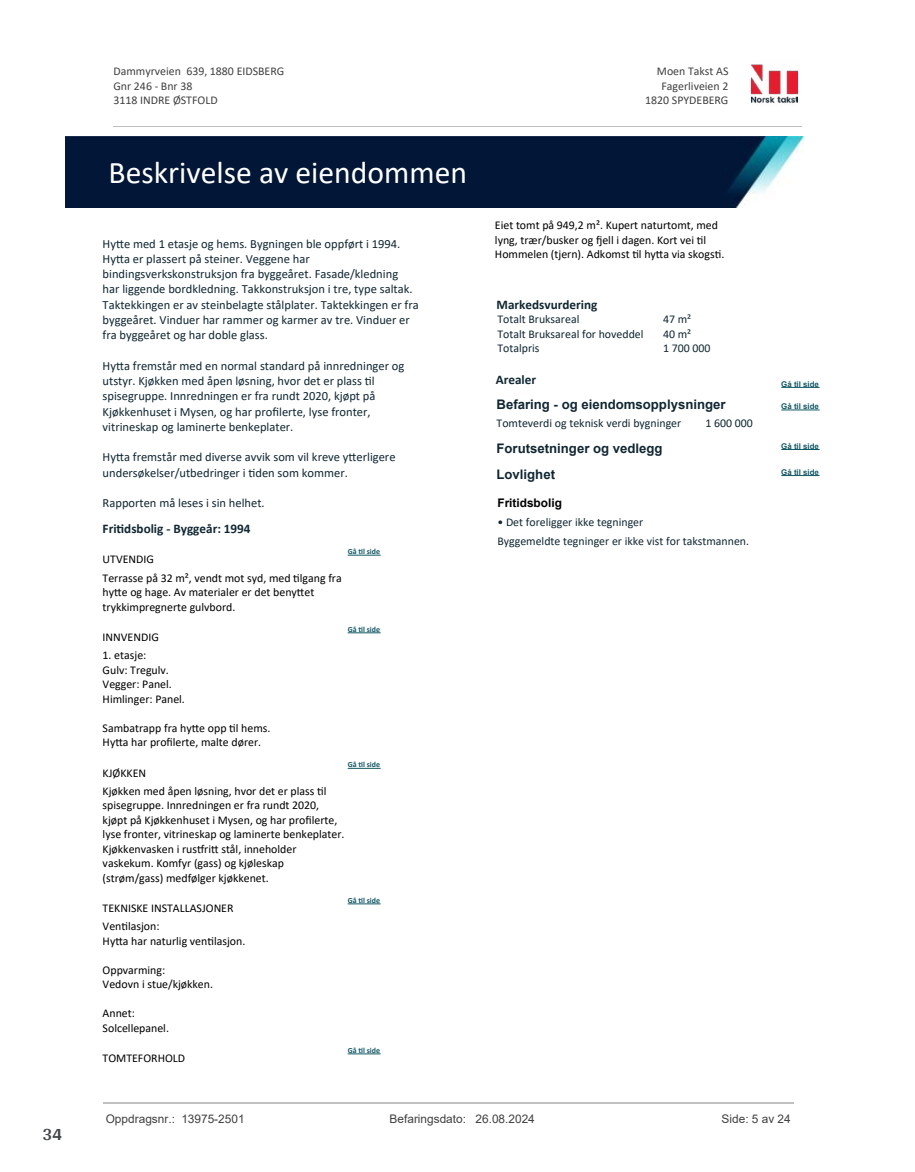
<style>
.page{position:relative;width:915px;height:1172px;background:#fff}
.page>*{position:absolute;margin:0;border:0;box-sizing:border-box;transform-origin:0 0}
.t1{font:31.65px "Calibri";color:#fff}
.t2{font:700 18px "Arya";color:#414749}
.t3{font:700 13.2px/26.1px "Arial";color:#102732}
.t4{font:700 13.2px "Calibri";color:#102732}
.t5{font:12.45px/15.3px "Calibri";color:#102732}
.t6{font:11.85px/14.4px "Calibri";color:#000}
.t7{font:11.85px/18.9px "Calibri";color:#102732}
.t8{font:11.85px/14.5px "Calibri";color:#404040}
.t9{font:11.85px "Arial";color:#404040}
.t10{font:700 11.85px "Arial";color:#000}
.t11{font:700 7.95px "Calibri";color:#115965}
.t12{font:700 7.95px "Arial";color:#115965}
</style>
<div class="page">
<hr style="left:347px;top:555px;width:33px;height:1px;background:#115965">
<hr style="left:347px;top:632px;width:33px;height:1px;background:#115965">
<hr style="left:347px;top:768px;width:33px;height:1px;background:#115965">
<hr style="left:347px;top:904px;width:33px;height:1px;background:#115965">
<hr style="left:347px;top:1053px;width:33px;height:1px;background:#115965">
<hr style="left:781px;top:387px;width:38px;height:1px;background:#115965">
<hr style="left:781px;top:409px;width:38px;height:1px;background:#115965">
<hr style="left:781px;top:475px;width:38px;height:1px;background:#115965">
<hr style="left:781px;top:449px;width:38px;height:1px;background:#115965">
<img style="left:751px;top:64px;width:46px;height:40px">
<hr style="left:113px;top:127px;width:688px;height:1px;background:#c0c0c0">
<img style="left:65px;top:137px;width:738px;height:71px">
<hr style="left:103px;top:1102px;width:690px;height:1px;background:#c0c0c0">
<h2 class="t2" style="left:43px;top:1123px;width:21px">34</h2>
<p class="t8" style="left:113px;top:64px;width:172px">Dammyrveien 639, 1880 EIDSBERG<br>Gnr 246 - Bnr 38<br>3118 INDRE ØSTFOLD</p>
<p class="t8" style="left:656px;top:64px;width:73px">Moen Takst AS</p>
<p class="t8" style="left:661px;top:78px;width:68px">Fagerliveien 2</p>
<p class="t8" style="left:645px;top:93px;width:85px">1820 SPYDEBERG</p>
<h1 class="t1" style="left:109px;top:150px;width:360px">Beskrivelse av eiendommen</h1>
<p class="t5" style="left:103px;top:235px;width:317px">Hy琀琀e med 1 etasje og hems. Bygningen ble oppført i 1994.<br>Hy琀琀a er plassert på steiner. Veggene har bindingsverkskonstruksjon fra byggeåret. Fasade/kledning<br>har liggende bordkledning. Takkonstruksjon i tre, type saltak.<br>Taktekkingen er av steinbelagte stålplater. Taktekkingen er fra byggeåret. Vinduer har rammer og karmer av tre. Vinduer er fra byggeåret og har doble glass.</p>
<p class="t5" style="left:103px;top:358px;width:303px">Hy琀琀a fremstår med en normal standard på innredninger og utstyr. Kjøkken med åpen løsning, hvor det er plass 琀椀l spisegruppe. Innredningen er fra rundt 2020, kjøpt på Kjøkkenhuset i Mysen, og har pro昀椀lerte, lyse fronter, vitrineskap og laminerte benkeplater.</p>
<p class="t5" style="left:103px;top:449px;width:294px">Hy琀琀a fremstår med diverse avvik som vil kreve y琀琀erligere undersøkelser/utbedringer i 琀椀den som kommer.</p>
<p class="t5" style="left:103px;top:495px;width:163px">Rapporten må leses i sin helhet.</p>
<p class="t4" style="left:103px;top:519px;width:149px">Fri琀椀dsbolig - Byggeår: 1994</p>
<p class="t6" style="left:103px;top:552px;width:53px">UTVENDIG</p>
<p class="t11" style="left:347px;top:546px;width:34px">Gå 琀椀l side</p>
<p class="t6" style="left:103px;top:570px;width:240px">Terrasse på 32 m², vendt mot syd, med 琀椀lgang fra hy琀琀e og hage. Av materialer er det beny琀琀et trykkimpregnerte gulvbord.</p>
<p class="t6" style="left:103px;top:629px;width:58px">INNVENDIG</p>
<p class="t11" style="left:347px;top:624px;width:34px">Gå 琀椀l side</p>
<p class="t6" style="left:103px;top:648px;width:84px">1. etasje:<br>Gulv: Tregulv.<br>Vegger: Panel.<br>Himlinger: Panel.</p>
<p class="t6" style="left:103px;top:720px;width:169px">Sambatrapp fra hy琀琀e opp 琀椀l hems.<br>Hy琀琀a har pro昀椀lerte, malte dører.</p>
<p class="t6" style="left:103px;top:765px;width:45px">KJØKKEN</p>
<p class="t11" style="left:347px;top:759px;width:34px">Gå 琀椀l side</p>
<p class="t6" style="left:103px;top:783px;width:243px">Kjøkken med åpen løsning, hvor det er plass 琀椀l spisegruppe. Innredningen er fra rundt 2020, kjøpt på Kjøkkenhuset i Mysen, og har pro昀椀lerte, lyse fronter, vitrineskap og laminerte benkeplater.<br>Kjøkkenvasken i rus琀昀ri琀琀 stål, inneholder vaskekum. Komfyr (gass) og kjøleskap (strøm/gass) medfølger kjøkkenet.</p>
<p class="t6" style="left:103px;top:900px;width:132px">TEKNISKE INSTALLASJONER</p>
<p class="t11" style="left:347px;top:895px;width:34px">Gå 琀椀l side</p>
<p class="t6" style="left:103px;top:919px;width:144px">Ven琀椀lasjon:<br>Hy琀琀a har naturlig ven琀椀lasjon.</p>
<p class="t6" style="left:103px;top:962px;width:112px">Oppvarming:<br>Vedovn i stue/kjøkken.</p>
<p class="t6" style="left:103px;top:1006px;width:68px">Annet:<br>Solcellepanel.</p>
<p class="t6" style="left:103px;top:1050px;width:84px">TOMTEFORHOLD</p>
<p class="t11" style="left:347px;top:1045px;width:34px">Gå 琀椀l side</p>
<p class="t6" style="left:495px;top:218px;width:231px">Eiet tomt på 949,2 m². Kupert naturtomt, med lyng, trær/busker og 昀樀ell i dagen. Kort vei 琀椀l<br>Hommelen (tjern). Adkomst 琀椀l hy琀琀a via skogs琀椀.</p>
<p class="t4" style="left:496px;top:295px;width:102px">Markedsvurdering</p>
<p class="t7" style="left:497px;top:339px;width:44px">Totalpris</p>
<p class="t7" style="left:663px;top:339px;width:49px">1 700 000</p>
<p class="t7" style="left:497px;top:310px;width:83px">Totalt Bruksareal</p>
<p class="t7" style="left:663px;top:310px;width:30px">47 m²</p>
<p class="t7" style="left:497px;top:324px;width:147px">Totalt Bruksareal for hoveddel</p>
<p class="t7" style="left:663px;top:324px;width:30px">40 m²</p>
<p class="t4" style="left:495px;top:371px;width:42px">Arealer</p>
<p class="t12" style="left:781px;top:378px;width:39px">Gå til side</p>
<p class="t3" style="left:496px;top:392px;width:230px">Befaring - og eiendomsopplysninger</p>
<p class="t7" style="left:496px;top:414px;width:186px">Tomteverdi og teknisk verdi bygninger</p>
<p class="t7" style="left:705px;top:414px;width:49px">1 600 000</p>
<p class="t3" style="left:496px;top:436px;width:167px">Forutsetninger og vedlegg<br>Lovlighet</p>
<p class="t10" style="left:497px;top:494px;width:66px">Fritidsbolig</p>
<p class="t7" style="left:497px;top:513px;width:253px">• Det foreligger ikke tegninger<br>Byggemeldte tegninger er ikke vist for takstmannen.</p>
<p class="t12" style="left:781px;top:401px;width:39px">Gå til side</p>
<p class="t12" style="left:781px;top:440px;width:39px">Gå til side</p>
<p class="t12" style="left:781px;top:466px;width:39px">Gå til side</p>
<p class="t9" style="left:106px;top:1111px;width:140px">Oppdragsnr.: 13975-2501</p>
<p class="t9" style="left:389px;top:1111px;width:147px">Befaringsdato: 26.08.2024</p>
<p class="t9" style="left:721px;top:1111px;width:71px">Side: 5 av 24</p>
</div>
